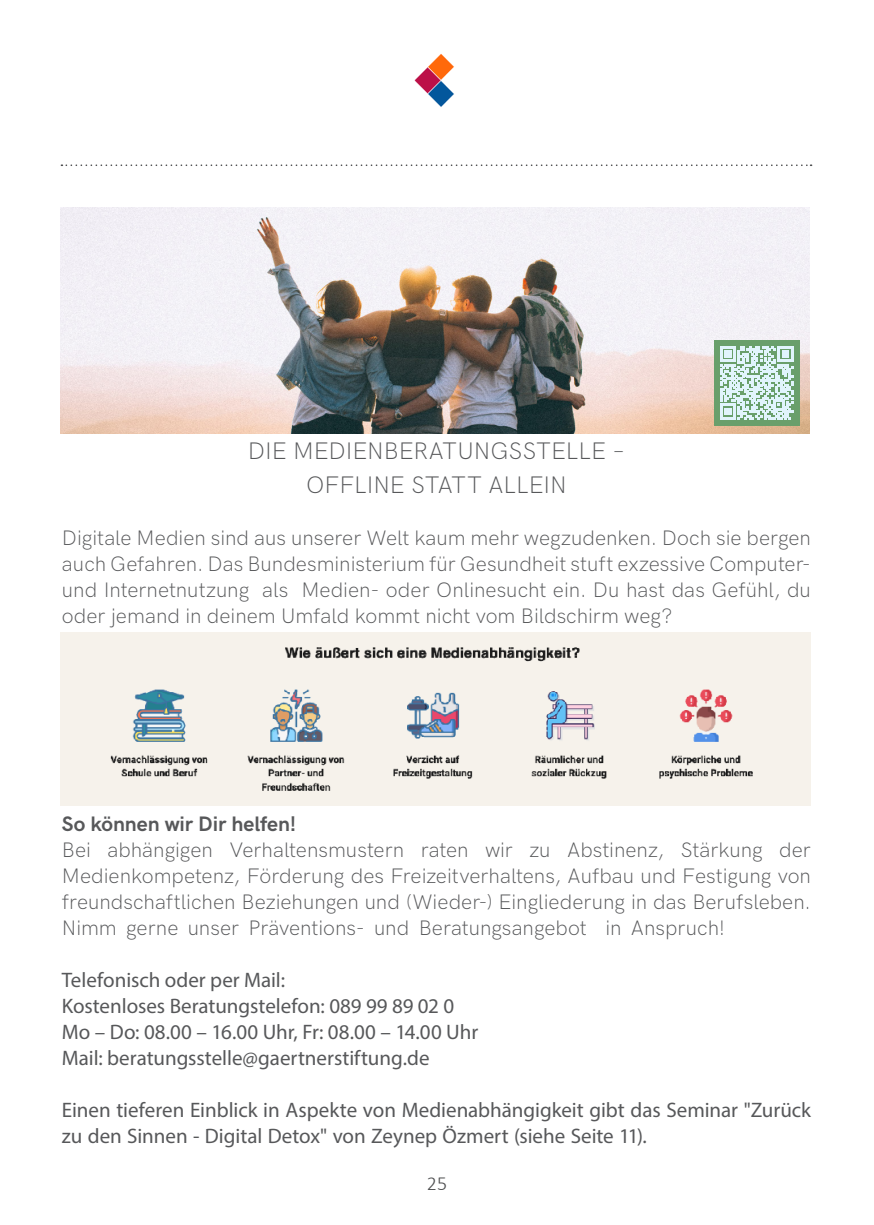
<style>
.page{position:relative;width:874px;height:1225px;background:#fff}
.page>*{position:absolute;margin:0;border:0;box-sizing:border-box;transform-origin:0 0}
.t1{font:300 24px/34px "HK Grotesk";color:#57585a;text-align:center}
.t2{font:300 21px "HK Grotesk";color:#57585a}
.t3{font:21px/26px "Myriad Pro";color:#57585a}
.t4{font:700 21px "HK Grotesk";color:#57585a}
.t5{font:300 20px "Calibri";color:#4b4c4d}
</style>
<div class="page">
<svg style="left:61px;top:164px;width:750px;height:2px"></svg>
<img style="left:414px;top:54px;width:40px;height:53px">
<img style="left:61px;top:207px;width:748px;height:227px">
<img style="left:61px;top:632px;width:749px;height:173px">
<div style="left:713px;top:340px;width:85px;height:85px;background:#699f6b"></div>
<svg style="left:720px;top:346px;width:72px;height:73px"></svg>
<p class="t1" style="left:248px;top:432px;width:378px">DIE MEDIENBERATUNGSSTELLE –<br>OFFLINE STATT ALLEIN</p>
<p class="t2" style="left:62px;top:522px;width:750px">Digitale Medien sind aus unserer Welt kaum mehr wegzudenken. Doch sie bergen</p>
<p class="t2" style="left:301px;top:574px;width:511px">Medien- oder Onlinesucht ein. Du hast das Gefühl, du</p>
<p class="t2" style="left:62px;top:548px;width:750px">auch Gefahren. Das Bundesministerium für Gesundheit stuft exzessive Computer-</p>
<p class="t2" style="left:62px;top:600px;width:611px">oder jemand in deinem Umfald kommt nicht vom Bildschirm weg?</p>
<p class="t2" style="left:62px;top:574px;width:189px">und Internetnutzung</p>
<p class="t2" style="left:262px;top:574px;width:28px">als</p>
<p class="t4" style="left:62px;top:808px;width:236px">So können wir Dir helfen!</p>
<p class="t2" style="left:680px;top:834px;width:83px">Stärkung</p>
<p class="t2" style="left:62px;top:834px;width:31px">Bei</p>
<p class="t2" style="left:62px;top:860px;width:750px">Medienkompetenz, Förderung des Freizeitverhaltens, Aufbau und Festigung von</p>
<p class="t2" style="left:62px;top:886px;width:750px">freundschaftlichen Beziehungen und (Wieder-) Eingliederung in das Berufsleben.</p>
<p class="t2" style="left:605px;top:912px;width:121px">in Anspruch!</p>
<p class="t2" style="left:107px;top:834px;width:107px">abhängigen</p>
<p class="t2" style="left:229px;top:834px;width:176px">Verhaltensmustern</p>
<p class="t2" style="left:484px;top:834px;width:29px">wir</p>
<p class="t2" style="left:567px;top:834px;width:99px">Abstinenz,</p>
<p class="t2" style="left:778px;top:834px;width:33px">der</p>
<p class="t2" style="left:420px;top:834px;width:49px">raten</p>
<p class="t2" style="left:529px;top:834px;width:23px">zu</p>
<p class="t2" style="left:62px;top:912px;width:526px">Nimm gerne unser Präventions- und Beratungsangebot</p>
<p class="t3" style="left:62px;top:967px;width:417px">Telefonisch oder per Mail:<br>Kostenloses Beratungstelefon: 089 99 89 02 0<br>Mo – Do: 08.00 – 16.00 Uhr, Fr: 08.00 – 14.00 Uhr Mail: beratungsstelle@gaertnerstiftung.de</p>
<p class="t3" style="left:62px;top:1097px;width:750px">Einen tieferen Einblick in Aspekte von Medienabhängigkeit gibt das Seminar "Zurück zu den Sinnen - Digital Detox" von Zeynep Özmert (siehe Seite 11 .(</p>
<p class="t5" style="left:426px;top:1170px;width:22px">25</p>
</div>
